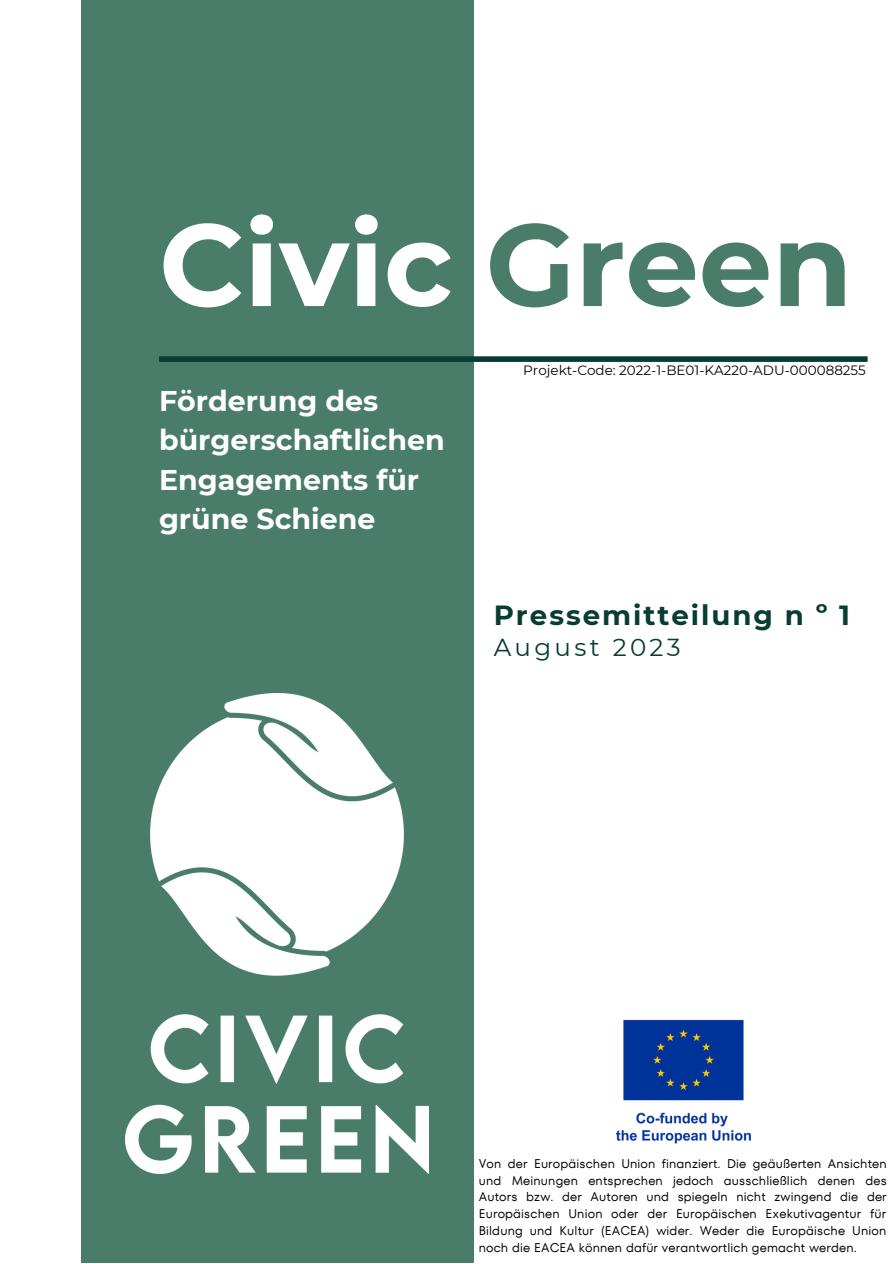
<style>
.page{position:relative;width:893px;height:1264px;background:#fff}
.page>*{position:absolute;margin:0;border:0;box-sizing:border-box;transform-origin:0 0}
.t1{font:700 116.25px "Montserrat";color:#fff}
.t2{font:700 28.5px/39.3px "Montserrat";color:#fff}
.t3{font:700 27.75px "Montserrat";letter-spacing:.07em;color:#093d31}
.t4{font:24.6px "Montserrat";letter-spacing:.135em;color:#093d31}
.t5{font:13.5px "Montserrat";color:#000}
.t6{font:12.6px/16.8px "TT Fors";letter-spacing:.015em;color:#000;text-align:justify}
.s1{color:#497c69}
</style>
<div class="page">
<div style="left:81px;top:0;width:392px;height:1262px;background:#497c69"></div>
<div style="left:159px;top:356px;width:708px;height:6px;background:#093d31"></div>
<img style="left:125px;top:693px;width:304px;height:480px">
<img style="left:616px;top:1019px;width:135px;height:125px">
<p class="t1" style="left:159px;top:193px;width:695px">Civic <span class="s1">Green</span></p>
<p class="t2" style="left:159px;top:381px;width:287px">Förderung des bürgerschaftlichen<br>Engagements für grüne Schiene</p>
<p class="t5" style="left:523px;top:361px;width:344px">Projekt-Code: 2022-1-BE01-KA220-ADU-000088255</p>
<p class="t3" style="left:493px;top:598px;width:358px">Pressemitteilung n º 1</p>
<p class="t4" style="left:493px;top:632px;width:188px">August 2023</p>
<p class="t6" style="left:478px;top:1154px;width:409px">Von der Europäischen Union finanziert. Die geäußerten Ansichten und Meinungen entsprechen jedoch ausschließlich denen des Autors bzw. der Autoren und spiegeln nicht zwingend die der Europäischen Union oder der Europäischen Exekutivagentur für Bildung und Kultur (EACEA) wider. Weder die Europäische Union noch die EACEA können dafür verantwortlich gemacht werden.</p>
</div>
